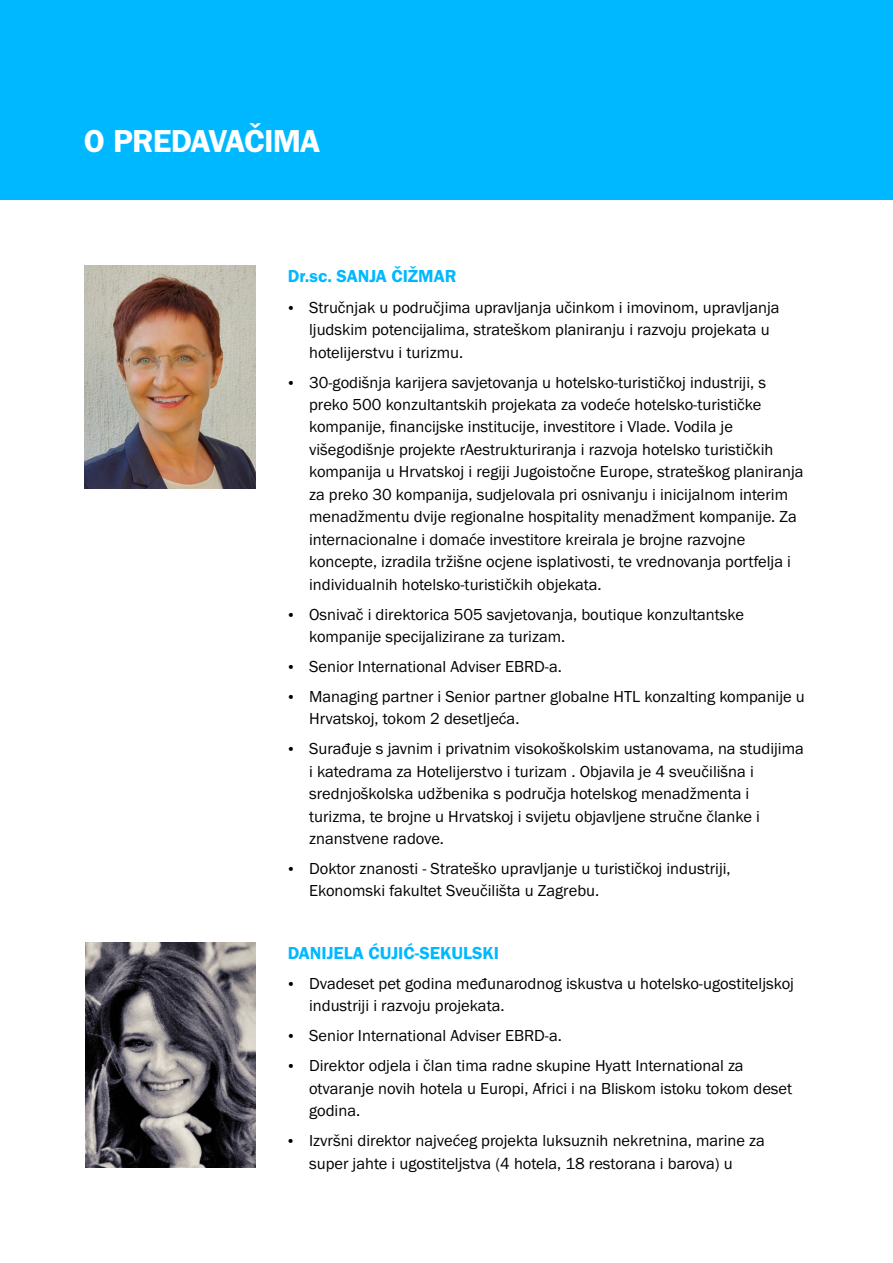
<style>
.page{position:relative;width:893px;height:1263px;background:#fff}
.page>*{position:absolute;margin:0;border:0;box-sizing:border-box;transform-origin:0 0}
.t1{font:600 32.85px "Franklin Gothic";letter-spacing:-.025em;color:#fff}
.t2{font:600 18px "Franklin Gothic";color:#00b8ff}
.t3{font:16.5px/22.5px "Franklin Gothic";color:#000}
</style>
<div class="page">
<div style="left:0;top:0;width:893px;height:200px;background:#00b8ff"></div>
<img style="left:85px;top:266px;width:170px;height:223px">
<img style="left:85px;top:942px;width:170px;height:226px">
<h1 class="t1" style="left:84px;top:129px;width:238px">O PREDAVAČIMA</h1>
<p class="t2" style="left:288px;top:270px;width:170px">Dr.sc. SANJA ČIŽMAR</p>
<p class="t3" style="left:309px;top:297px;width:472px">Stručnjak u područjima upravljanja učinkom i imovinom, upravljanja ljudskim potencijalima, strateškom planiranju i razvoju projekata u hotelijerstvu i turizmu.</p>
<p class="t3" style="left:309px;top:372px;width:496px">30-godišnja karijera savjetovanja u hotelsko-turističkoj industriji, s preko 500 konzultantskih projekata za vodeće hotelsko-turističke kompanije, financijske institucije, investitore i Vlade. Vodila je višegodišnje projekte rAestrukturiranja i razvoja hotelsko turističkih kompanija u Hrvatskoj i regiji Jugoistočne Europe, strateškog planiranja za preko 30 kompanija, sudjelovala pri osnivanju i inicijalnom interim menadžmentu dvije regionalne hospitality menadžment kompanije. Za internacionalne i domaće investitore kreirala je brojne razvojne koncepte, izradila tržišne ocjene isplativosti, te vrednovanja portfelja i individualnih hotelsko-turističkih objekata.</p>
<p class="t3" style="left:309px;top:604px;width:436px">Osnivač i direktorica 505 savjetovanja, boutique konzultantske kompanije specijalizirane za turizam.</p>
<p class="t3" style="left:309px;top:653px;width:497px;line-height:30px">Senior International Adviser EBRD-a.<br>Managing partner i Senior partner globalne HTL konzalting kompanije u</p>
<p class="t3" style="left:309px;top:705px;width:496px;line-height:30px">Hrvatskoj, tokom 2 desetljeća.<br>Surađuje s javnim i privatnim visokoškolskim ustanovama, na studijima</p>
<p class="t3" style="left:309px;top:761px;width:452px">i katedrama za Hotelijerstvo i turizam . Objavila je 4 sveučilišna i srednjoškolska udžbenika s područja hotelskog menadžmenta i turizma, te brojne u Hrvatskoj i svijetu objavljene stručne članke i znanstvene radove.</p>
<p class="t3" style="left:309px;top:858px;width:423px">Doktor znanosti - Strateško upravljanje u turističkoj industriji,<br>Ekonomski fakultet Sveučilišta u Zagrebu.</p>
<p class="t2" style="left:288px;top:946px;width:213px">DANIJELA ĆUJIĆ-SEKULSKI</p>
<p class="t3" style="left:309px;top:973px;width:486px">Dvadeset pet godina međunarodnog iskustva u hotelsko-ugostiteljskoj industriji i razvoju projekata.</p>
<p class="t3" style="left:309px;top:1022px;width:436px;line-height:30px">Senior International Adviser EBRD-a.<br>Direktor odjela i član tima radne skupine Hyatt International za</p>
<p class="t3" style="left:309px;top:1078px;width:485px">otvaranje novih hotela u Europi, Africi i na Bliskom istoku tokom deset godina.</p>
<p class="t3" style="left:309px;top:1131px;width:457px">Izvršni direktor najvećeg projekta luksuznih nekretnina, marine za super jahte i ugostiteljstva (4 hotela, 18 restorana i barova) u</p>
</div>
